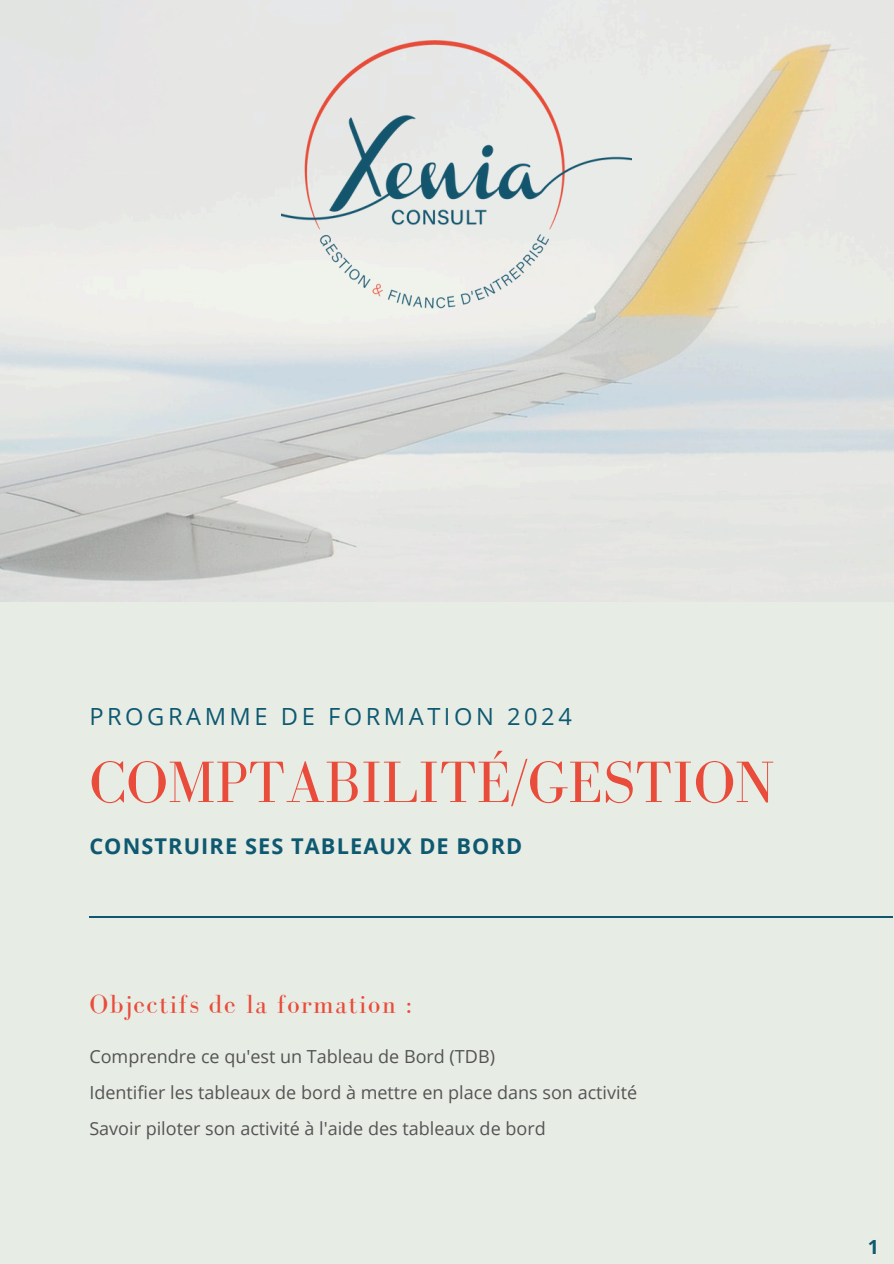
<style>
.page{position:relative;width:894px;height:1264px;background:#fff}
.page>*{position:absolute;margin:0;border:0;box-sizing:border-box;transform-origin:0 0}
.t1{font:60px "Bodoni FLF";color:#e94c3a}
.t2{font:27px "Bodoni FLF";letter-spacing:.05em;color:#e94c3a}
.t3{font:23.7px "Open Sans";letter-spacing:.15em;color:#0e5970}
.t4{font:700 21.75px "Open Sans";letter-spacing:.05em;color:#0e5970}
.t5{font:700 19.5px "Open Sans";color:#0e5970}
.t6{font:18px "Open Sans";color:#545454}
</style>
<div class="page">
<div style="left:0;top:0;width:893px;height:1263px;background:#e7ece5"></div>
<img style="left:0;top:25px;width:893px;height:576px">
<hr style="left:89px;top:916px;width:804px;height:1px;background:#0e5970">
<img style="left:282px;top:41px;width:349px;height:270px">
<h4 class="t3" style="left:89px;top:699px;width:484px">PROGRAMME DE FORMATION 2024</h4>
<p class="t1" style="left:89px;top:749px;width:686px">COMPTABILITÉ/GESTION</p>
<h1 class="t4" style="left:89px;top:831px;width:434px">CONSTRUIRE SES TABLEAUX DE BORD</h1>
<h3 class="t2" style="left:89px;top:989px;width:324px">Objectifs de la formation :</h3>
<h2 class="t6" style="left:89px;top:1044px;width:407px">Comprendre ce qu'est un Tableau de Bord (TDB)</h2>
<p class="t6" style="left:89px;top:1080px;width:549px">Identifier les tableaux de bord à mettre en place dans son activité</p>
<p class="t6" style="left:89px;top:1116px;width:457px">Savoir piloter son activité à l'aide des tableaux de bord</p>
<p class="t5" style="left:867px;top:1232px;width:13px">1</p>
</div>
